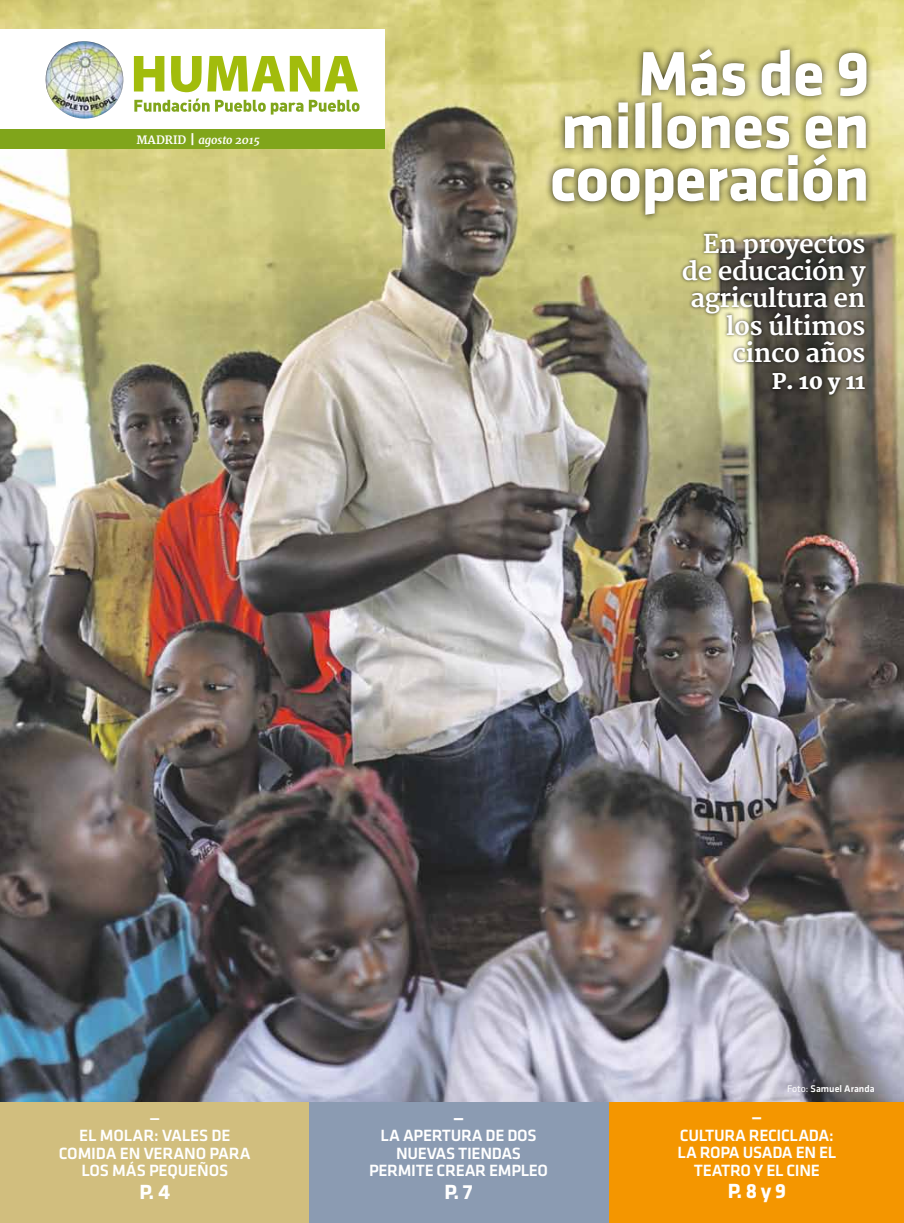
<style>
.page{position:relative;width:904px;height:1223px;background:#fff}
.page>*{position:absolute;margin:0;border:0;box-sizing:border-box;transform-origin:0 0}
.t1{font:700 65px/52.6px "Klavika";letter-spacing:-.015em;color:#fff;text-align:justify}
.t2{font:700 25.12px/27.2px "Merriweather";letter-spacing:-.02em;color:#fff;text-align:right}
.t3{font:700 21.25px "Klavika";color:#fff}
.t4{font:800 21px "Merriweather";color:#fff}
.t5{font:500 17.5px "Klavika";color:#fff}
.t6{font:700 17.5px "Klavika";color:#fff}
.t7{font:500 16.88px/17.5px "Klavika";letter-spacing:-.02em;color:#fff;text-align:center}
.t8{font:700 16.88px "Klavika";color:#fff}
.t9{font:italic 700 11.25px "Merriweather";letter-spacing:-.01em;color:#fff}
.t10{font:500 10px "Klavika";color:#fff}
.s1{font-style:normal}
.s2{font-style:normal;font-size:12.5px}
.s3{font-weight:400}
</style>
<div class="page">
<img style="left:0;top:0;width:904px;height:1102px">
<div style="left:0;top:29px;width:384px;height:101px;background:#fff"></div>
<svg style="left:134px;top:98px;width:169px;height:17px"></svg>
<svg style="left:309px;top:100px;width:50px;height:12px"></svg>
<svg style="left:134px;top:56px;width:30px;height:35px"></svg>
<svg style="left:171px;top:56px;width:187px;height:36px"></svg>
<img style="left:45px;top:41px;width:79px;height:78px">
<div style="left:544px;top:42px;width:330px;height:180px;background:#000;opacity:.75"></div>
<div style="left:308px;top:1102px;width:301px;height:120px;background:#8b9bb2"></div>
<div style="left:0;top:1102px;width:308px;height:120px;background:#d1be7e"></div>
<div style="left:609px;top:1102px;width:295px;height:120px;background:#f49600"></div>
<div style="left:0;top:130px;width:384px;height:19px;background:#80a51b"></div>
<div style="left:679px;top:230px;width:190px;height:168px;background:#000;opacity:.75"></div>
<p class="t9" style="left:136px;top:133px;width:125px"><span class="s1">MADRID</span> <span class="s2">|</span> agosto 2015</p>
<h1 class="t1" style="left:550px;top:45px;width:321px;text-indent:88px">Más de 9 millones en cooperación</h1>
<h2 class="t2" style="left:681px;top:231px;width:185px">En proyectos de educación y agricultura en los últimos cinco años</h2>
<p class="t4" style="left:772px;top:369px;width:95px">P. 10 y 11</p>
<p class="t5" style="left:149px;top:1106px;width:13px">—</p>
<p class="t7" style="left:59px;top:1126px;width:193px">EL MOLAR: VALES DE<br>COMIDA EN VERANO PARA<br>LOS MÁS PEQUEÑOS</p>
<p class="t3" style="left:139px;top:1176px;width:32px">P. 4</p>
<p class="t6" style="left:453px;top:1105px;width:12px">—</p>
<p class="t7" style="left:369px;top:1126px;width:180px">LA APERTURA DE DOS<br>NUEVAS TIENDAS<br>PERMITE CREAR EMPLEO</p>
<p class="t3" style="left:444px;top:1176px;width:29px">P. 7</p>
<p class="t10" style="left:787px;top:1081px;width:89px"><span class="s3">Foto:</span> Samuel Aranda</p>
<p class="t8" style="left:751px;top:1105px;width:12px">—</p>
<p class="t7" style="left:677px;top:1125px;width:160px">CULTURA RECICLADA:<br>LA ROPA USADA EN EL<br>TEATRO Y EL CINE</p>
<p class="t3" style="left:727px;top:1175px;width:60px">P. 8 y 9</p>
</div>
